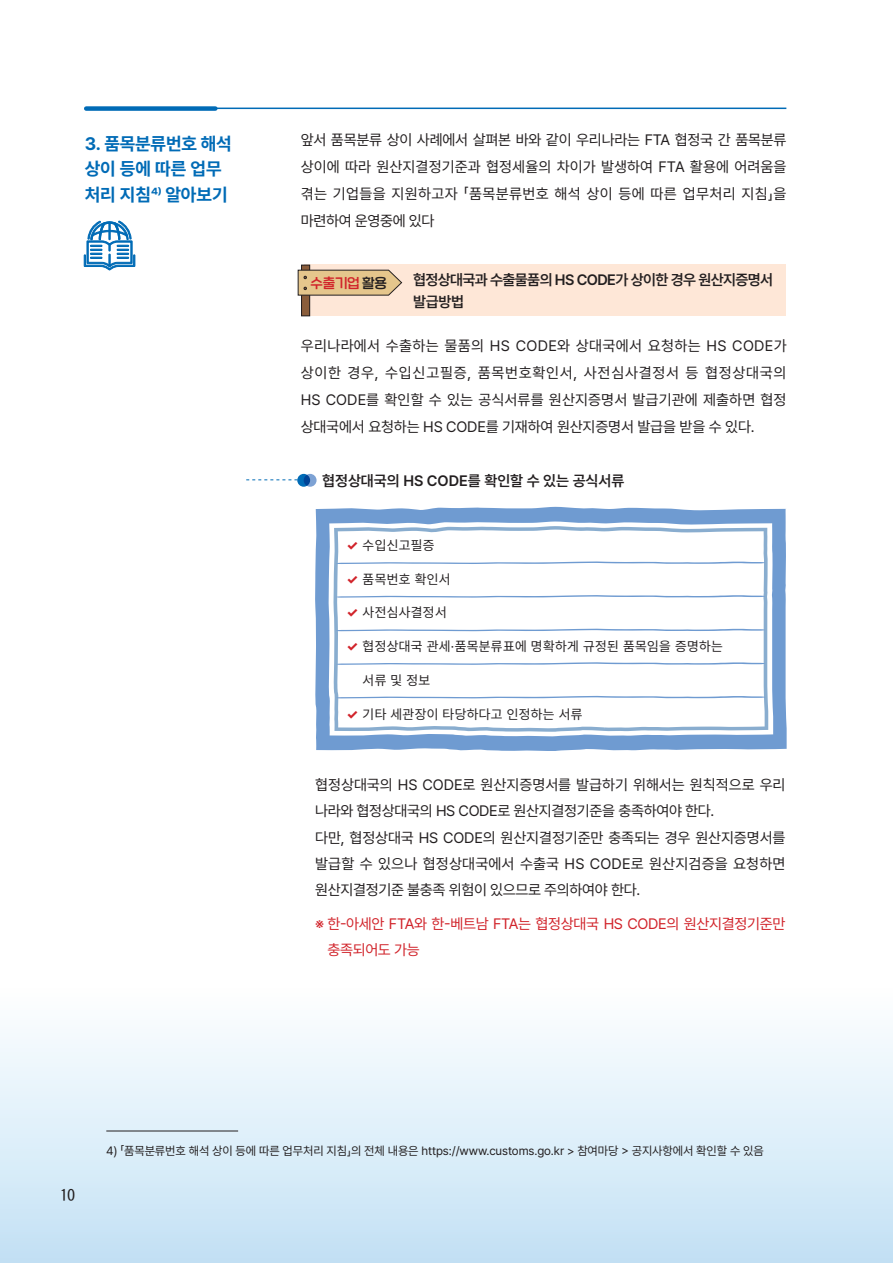
<style>
.page{position:relative;width:893px;height:1263px;background:#fff}
.page>*{position:absolute;margin:0;border:0;box-sizing:border-box;transform-origin:0 0}
.t1{font:700 18px/25.5px "Pretendard";color:#006bb6}
.t2{font:16.5px "Se H CB";color:#231f20}
.t3{font:15px/27px "Pretendard";letter-spacing:-.005em;color:#231f20;text-align:justify}
.t4{font:15px/26.2px "Pretendard";letter-spacing:-.02em;color:#d1232a}
.t5{font:600 15px/21.8px "Pretendard";letter-spacing:-.04em;color:#231f20}
.t6{font:600 15px "Pretendard";color:#231f20}
.t7{font:13.5px "Pretendard";letter-spacing:.03em;color:#231f20}
.t8{font:13.5px "SD Nemony 2 c Basic Rg";letter-spacing:-.01em;color:#d1232a}
.t9{font:12px "Pretendard";letter-spacing:-.01em;color:#231f20}
.s1{font-weight:600}
.s2{color:#231f20}
.s3{font-weight:800;color:#d1232a}
</style>
<div class="page">
<div style="left:0;top:929px;width:893px;height:334px;background:linear-gradient(to bottom,#fff,#c4e2f5)"></div>
<hr style="left:106px;top:1130px;width:132px;height:1px;background:#231f20">
<hr style="left:85px;top:108px;width:701px;height:1px;background:#006bb6">
<div style="left:86px;top:106px;width:129px;height:5px;background:#006bb6"></div>
<svg style="left:84px;top:220px;width:51px;height:51px"></svg>
<div style="left:304px;top:265px;width:482px;height:51px;background:#fee7d7"></div>
<div style="left:302px;top:265px;width:8px;height:51px;background:#8a5d3b"></div>
<div style="left:301px;top:265px;width:9px;height:51px;border:1px solid #231f20"></div>
<svg style="left:297px;top:269px;width:106px;height:27px"></svg>
<svg style="left:315px;top:507px;width:472px;height:244px;fill:#6f9bd1"></svg>
<svg style="left:328px;top:521px;width:445px;height:216px"></svg>
<svg style="left:333px;top:526px;width:435px;height:206px"></svg>
<svg style="left:335px;top:561px;width:431px;height:3px"></svg>
<svg style="left:335px;top:595px;width:431px;height:3px"></svg>
<svg style="left:335px;top:629px;width:431px;height:2px"></svg>
<svg style="left:335px;top:662px;width:431px;height:3px"></svg>
<svg style="left:335px;top:696px;width:431px;height:2px"></svg>
<div style="left:297px;top:474px;width:13px;height:13px;background:#006bb6;border-radius:50%"></div>
<svg style="left:304px;top:474px;width:13px;height:13px"></svg>
<svg style="left:246px;top:479px;width:51px;height:1px"></svg>
<p class="t1" style="left:85px;top:130px;width:148px">3. 품목분류번호 해석 상이 등에 따른 업무 처리 지침<span class="s1">4)</span> 알아보기</p>
<p class="t3" style="left:301px;top:126px;width:487px">앞서 품목분류 상이 사례에서 살펴본 바와 같이 우리나라는 FTA 협정국 간 품목분류 상이에 따라 원산지결정기준과 협정세율의 차이가 발생하여 FTA 활용에 어려움을 겪는 기업들을 지원하고자 「품목분류번호 해석 상이 등에 따른 업무처리 지침」을 마련하여 운영중에 있다</p>
<p class="t8" style="left:310px;top:272px;width:78px">수출기업 <span class="s2">활용</span></p>
<p class="t5" style="left:413px;top:268px;width:362px">협정상대국과 수출물품의 HS CODE가 상이한 경우 원산지증명서 발급방법</p>
<p class="t3" style="left:301px;top:332px;width:488px">우리나라에서 수출하는 물품의 HS CODE와 상대국에서 요청하는 HS CODE가 상이한 경우, 수입신고필증, 품목번호확인서, 사전심사결정서 등 협정상대국의 HS CODE를 확인할 수 있는 공식서류를 원산지증명서 발급기관에 제출하면 협정 상대국에서 요청하는 HS CODE를 기재하여 원산지증명서 발급을 받을 수 있다.</p>
<p class="t6" style="left:322px;top:469px;width:304px">협정상대국의 HS CODE를 확인할 수 있는 공식서류</p>
<p class="t7" style="left:347px;top:536px;width:89px"><span class="s3">✓</span> 수입신고필증</p>
<p class="t7" style="left:347px;top:569px;width:105px"><span class="s3">✓</span> 품목번호 확인서</p>
<p class="t7" style="left:347px;top:603px;width:101px"><span class="s3">✓</span> 사전심사결정서</p>
<p class="t7" style="left:347px;top:637px;width:378px"><span class="s3">✓</span> 협정상대국 관세·품목분류표에 명확하게 규정된 품목임을 증명하는</p>
<p class="t7" style="left:363px;top:671px;width:69px">서류 및 정보</p>
<p class="t7" style="left:347px;top:704px;width:237px"><span class="s3">✓</span> 기타 세관장이 타당하다고 인정하는 서류</p>
<p class="t3" style="left:315px;top:771px;width:472px;line-height:26.2px;text-align:left">협정상대국의 HS CODE로 원산지증명서를 발급하기 위해서는 원칙적으로 우리 나라와 협정상대국의 HS CODE로 원산지결정기준을 충족하여야 한다.<br>다만, 협정상대국 HS CODE의 원산지결정기준만 충족되는 경우 원산지증명서를 발급할 수 있으나 협정상대국에서 수출국 HS CODE로 원산지검증을 요청하면 원산지결정기준 불충족 위험이 있으므로 주의하여야 한다.</p>
<p class="t4" style="left:327px;top:910px;width:460px;text-indent:-12px">※ 한-아세안 FTA와 한-베트남 FTA는 협정상대국 HS CODE의 원산지결정기준만 충족되어도 가능</p>
<p class="t2" style="left:60px;top:1186px;width:16px">10</p>
<p class="t9" style="left:106px;top:1142px;width:659px">4) 「품목분류번호 해석 상이 등에 따른 업무처리 지침」의 전체 내용은 https://www.customs.go.kr &gt; 참여마당 &gt; 공지사항에서 확인할 수 있음</p>
</div>
